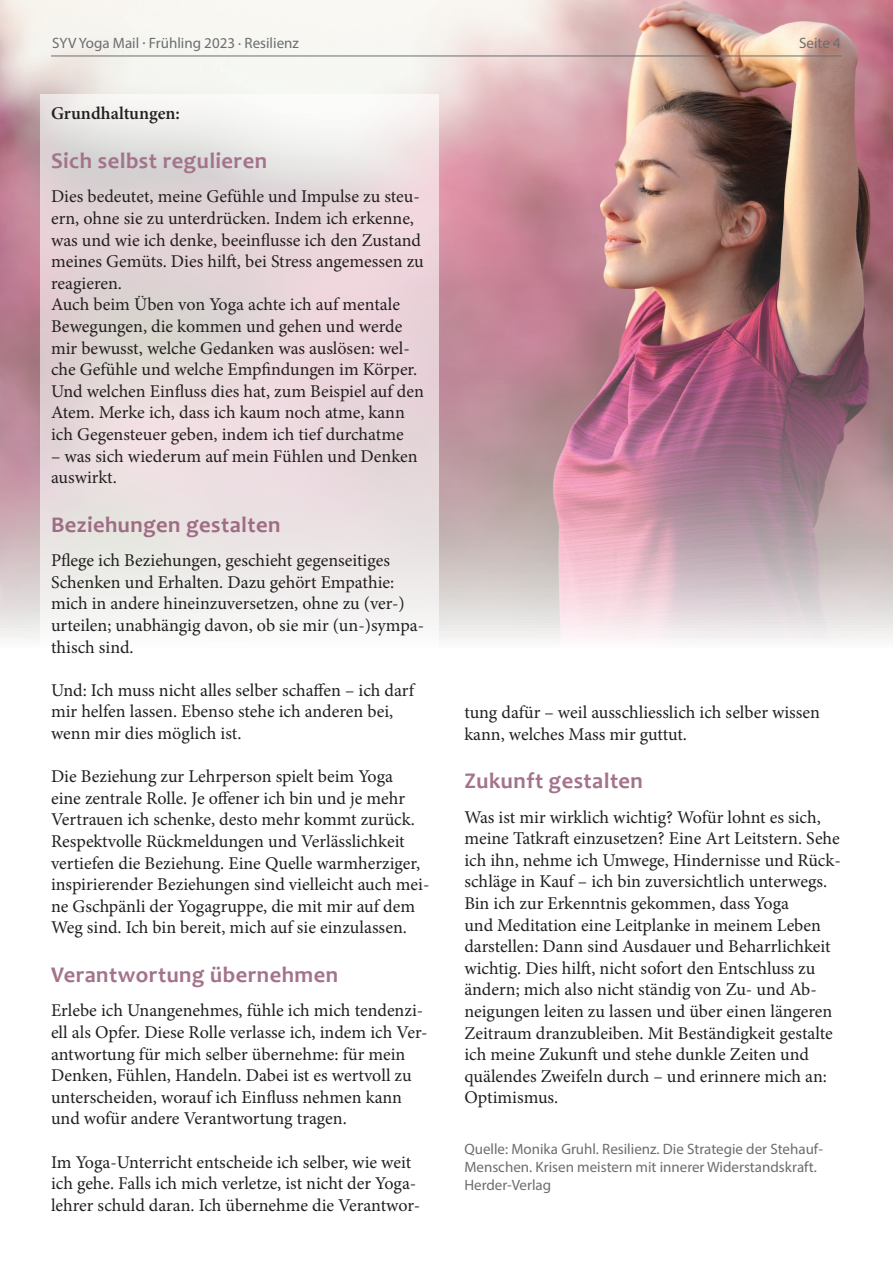
<style>
.page{position:relative;width:893px;height:1263px;background:#fff}
.page>*{position:absolute;margin:0;border:0;box-sizing:border-box;transform-origin:0 0}
.t1{font:700 22.5px "Candara";letter-spacing:.02em;color:#a4738b}
.t2{font:700 22.5px "Candara";letter-spacing:.02em;color:#9f6c85}
.t3{font:18px/21.6px "Minion Pro";color:#231f20}
.t4{font:600 18px "Minion Pro";color:#231f20}
.t5{font:15px/18px "Myriad Pro";color:#6c6d70}
</style>
<div class="page">
<img style="left:0;top:0;width:893px;height:639px">
<svg style="left:41px;top:94px;width:398px;height:545px;background:#e9dedf"></svg>
<hr style="left:51px;top:56px;width:791px;height:1px;background:#6c6d70">
<p class="t5" style="left:52px;top:34px;width:248px">SYV Yoga Mail · Frühling 2023 · Resilienz</p>
<p class="t5" style="left:799px;top:34px;width:43px">Seite 4</p>
<p class="t4" style="left:51px;top:101px;width:130px">Grundhaltungen:</p>
<p class="t1" style="left:51px;top:147px;width:218px">Sich selbst regulieren</p>
<p class="t3" style="left:51px;top:186px;width:374px">Dies bedeutet, meine Gefühle und Impulse zu steu&shy;ern, ohne sie zu unterdrücken. Indem ich erkenne, was und wie ich denke, beeinflusse ich den Zustand meines Gemüts. Dies hilft, bei Stress angemessen zu reagieren.<br>Auch beim Üben von Yoga achte ich auf mentale Bewegungen, die kommen und gehen und werde mir bewusst, welche Gedanken was auslösen: wel&shy;che Gefühle und welche Empfindungen im Körper.<br>Und welchen Einfluss dies hat, zum Beispiel auf den Atem. Merke ich, dass ich kaum noch atme, kann ich Gegensteuer geben, indem ich tief durchatme</p>
<p class="t3" style="left:51px;top:445px;width:368px">– was sich wiederum auf mein Fühlen und Denken auswirkt.</p>
<p class="t2" style="left:51px;top:510px;width:231px">Beziehungen gestalten</p>
<p class="t3" style="left:51px;top:550px;width:375px">Pflege ich Beziehungen, geschieht gegenseitiges Schenken und Erhalten. Dazu gehört Empathie: mich in andere hineinzuversetzen, ohne zu (ver-) urteilen; unabhängig davon, ob sie mir (un-)sympa&shy;thisch sind.</p>
<p class="t3" style="left:51px;top:679px;width:364px">Und: Ich muss nicht alles selber schaffen – ich darf mir helfen lassen. Ebenso stehe ich anderen bei, wenn mir dies möglich ist.</p>
<p class="t3" style="left:51px;top:766px;width:380px">Die Beziehung zur Lehrperson spielt beim Yoga<br>eine zentrale Rolle. Je offener ich bin und je mehr Vertrauen ich schenke, desto mehr kommt zurück.<br>Respektvolle Rückmeldungen und Verlässlichkeit vertiefen die Beziehung. Eine Quelle warmherziger, inspirierender Beziehungen sind vielleicht auch mei&shy;ne Gschpänli der Yogagruppe, die mit mir auf dem Weg sind. Ich bin bereit, mich auf sie einzulassen.</p>
<p class="t1" style="left:51px;top:960px;width:289px">Verantwortung übernehmen</p>
<p class="t3" style="left:51px;top:1000px;width:378px">Erlebe ich Unangenehmes, fühle ich mich tendenzi&shy;ell als Opfer. Diese Rolle verlasse ich, indem ich Ver&shy;antwortung für mich selber übernehme: für mein Denken, Fühlen, Handeln. Dabei ist es wertvoll zu unterscheiden, worauf ich Einfluss nehmen kann und wofür andere Verantwortung tragen.</p>
<p class="t3" style="left:51px;top:1151px;width:371px">Im Yoga-Unterricht entscheide ich selber, wie weit ich gehe. Falls ich mich verletze, ist nicht der Yoga&shy;lehrer schuld daran. Ich übernehme die Verantwor-</p>
<p class="t3" style="left:464px;top:701px;width:357px">tung dafür – weil ausschliesslich ich selber wissen kann, welches Mass mir guttut.</p>
<p class="t1" style="left:464px;top:767px;width:180px">Zukunft gestalten</p>
<p class="t3" style="left:464px;top:806px;width:378px">Was ist mir wirklich wichtig? Wofür lohnt es sich, meine Tatkraft einzusetzen? Eine Art Leitstern. Sehe ich ihn, nehme ich Umwege, Hindernisse und Rück&shy;schläge in Kauf – ich bin zuversichtlich unterwegs.<br>Bin ich zur Erkenntnis gekommen, dass Yoga<br>und Meditation eine Leitplanke in meinem Leben darstellen: Dann sind Ausdauer und Beharrlichkeit wichtig. Dies hilft, nicht sofort den Entschluss zu ändern; mich also nicht ständig von Zu- und Ab&shy;neigungen leiten zu lassen und über einen längeren Zeitraum dranzubleiben. Mit Beständigkeit gestalte ich meine Zukunft und stehe dunkle Zeiten und quälendes Zweifeln durch – und erinnere mich an:<br>Optimismus.</p>
<p class="t5" style="left:464px;top:1139px;width:360px">Quelle: Monika Gruhl. Resilienz. Die Strategie der Stehauf-<br>Menschen. Krisen meistern mit innerer Widerstandskraft.<br>Herder-Verlag</p>
</div>
